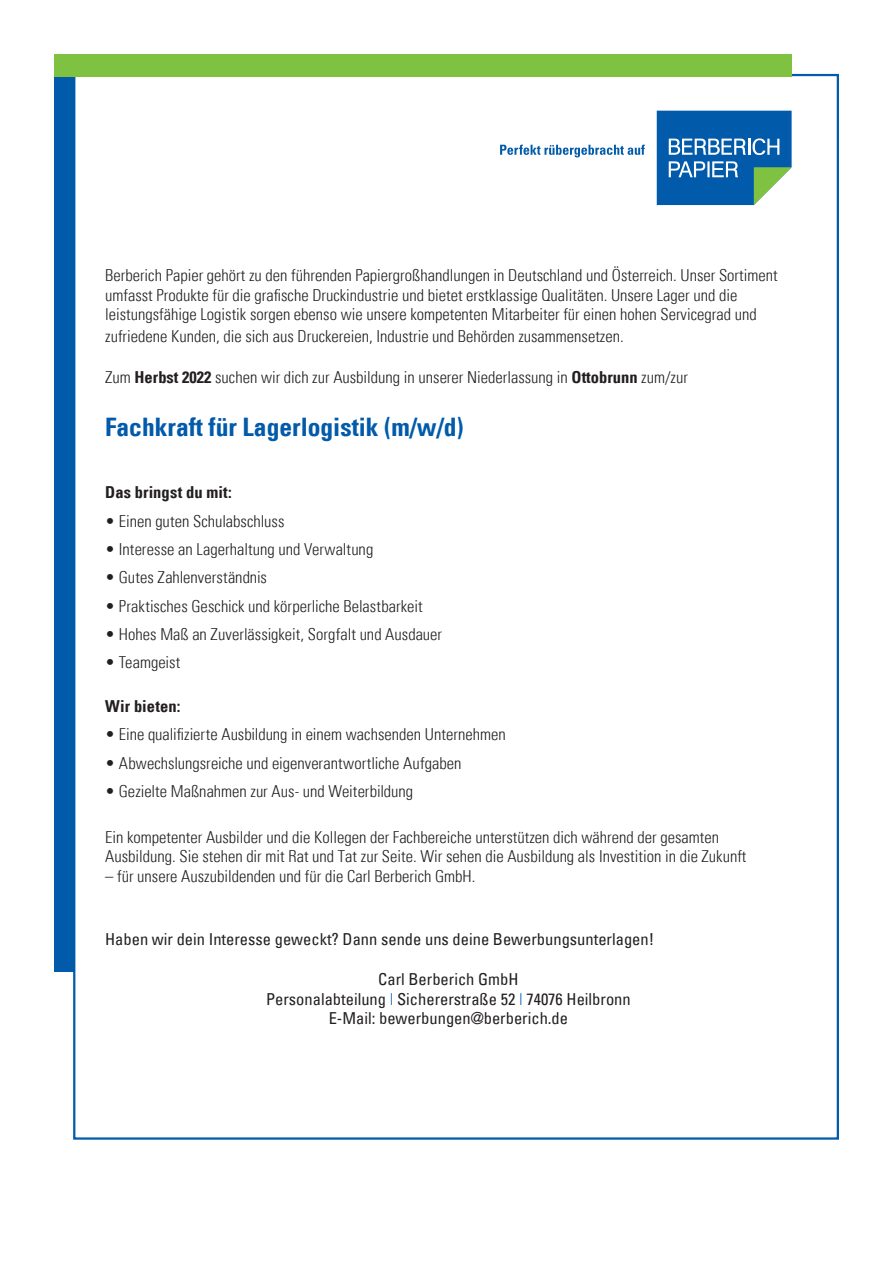
<style>
.page{position:relative;width:893px;height:1263px;background:#fff}
.page>*{position:absolute;margin:0;border:0;box-sizing:border-box;transform-origin:0 0}
.t1{font:700 condensed 25.5px "Univers";color:#015aaa}
.t2{font:300 condensed 16.5px/19.8px "Univers";color:#231f20}
.t3{font:condensed 16.5px/19.8px "Univers";color:#231f20;text-align:center}
.t4{font:700 condensed 16.5px "Univers";letter-spacing:.005em;color:#231f20}
.s1{font-weight:700}
.s2{font-weight:300;color:#015aaa}
</style>
<div class="page">
<div style="left:54px;top:76px;width:19px;height:896px;background:#015aaa"></div>
<div style="left:54px;top:54px;width:738px;height:22px;background:#7fc241"></div>
<svg style="left:500px;top:145px;width:145px;height:12px"></svg>
<svg style="left:657px;top:111px;width:135px;height:94px;background:#2d78b1"></svg>
<p class="t2" style="left:105px;top:266px;width:674px">Berberich Papier gehört zu den führenden Papiergroßhandlungen in Deutschland und Österreich. Unser Sortiment umfasst Produkte für die grafische Druckindustrie und bietet erstklassige Qualitäten. Unsere Lager und die leistungsfähige Logistik sorgen ebenso wie unsere kompetenten Mitarbeiter für einen hohen Servicegrad und</p>
<p class="t2" style="left:105px;top:327px;width:520px">zufriedene Kunden, die sich aus Druckereien, Industrie und Behörden zusammensetzen.</p>
<p class="t2" style="left:105px;top:369px;width:584px">Zum <span class="s1">Herbst 2022</span> suchen wir dich zur Ausbildung in unserer Niederlassung in <span class="s1">Ottobrunn</span> zum/zur</p>
<h1 class="t1" style="left:105px;top:415px;width:360px">Fachkraft für Lagerlogistik (m/w/d)</h1>
<p class="t4" style="left:105px;top:485px;width:128px">Das bringst du mit:</p>
<p class="t2" style="left:105px;top:512px;width:181px">• Einen guten Schulabschluss</p>
<p class="t2" style="left:105px;top:540px;width:270px">• Interesse an Lagerhaltung und Verwaltung</p>
<p class="t2" style="left:105px;top:569px;width:163px">• Gutes Zahlenverständnis</p>
<p class="t2" style="left:105px;top:597px;width:319px">• Praktisches Geschick und körperliche Belastbarkeit</p>
<p class="t2" style="left:105px;top:625px;width:338px">• Hohes Maß an Zuverlässigkeit, Sorgfalt und Ausdauer</p>
<p class="t2" style="left:105px;top:654px;width:77px">• Teamgeist</p>
<p class="t4" style="left:105px;top:699px;width:77px">Wir bieten:</p>
<p class="t2" style="left:105px;top:726px;width:402px">• Eine qualifizierte Ausbildung in einem wachsenden Unternehmen</p>
<p class="t2" style="left:105px;top:754px;width:358px">• Abwechslungsreiche und eigenverantwortliche Aufgaben</p>
<p class="t2" style="left:105px;top:782px;width:309px">• Gezielte Maßnahmen zur Aus- und Weiterbildung</p>
<p class="t2" style="left:105px;top:828px;width:643px">Ein kompetenter Ausbilder und die Kollegen der Fachbereiche unterstützen dich während der gesamten<br>Ausbildung. Sie stehen dir mit Rat und Tat zur Seite. Wir sehen die Ausbildung als Investition in die Zukunft</p>
<p class="t2" style="left:105px;top:868px;width:372px">– für unsere Auszubildenden und für die Carl Berberich GmbH.</p>
<p class="t3" style="left:105px;top:931px;width:550px">Haben wir dein Interesse geweckt? Dann sende uns deine Bewerbungsunterlagen!</p>
<p class="t3" style="left:266px;top:970px;width:366px">Carl Berberich GmbH<br>Personalabteilung <span class="s2">|</span> Sichererstraße 52 <span class="s2">|</span> 74076 Heilbronn<br>E-Mail: bewerbungen@berberich.de</p>
</div>
